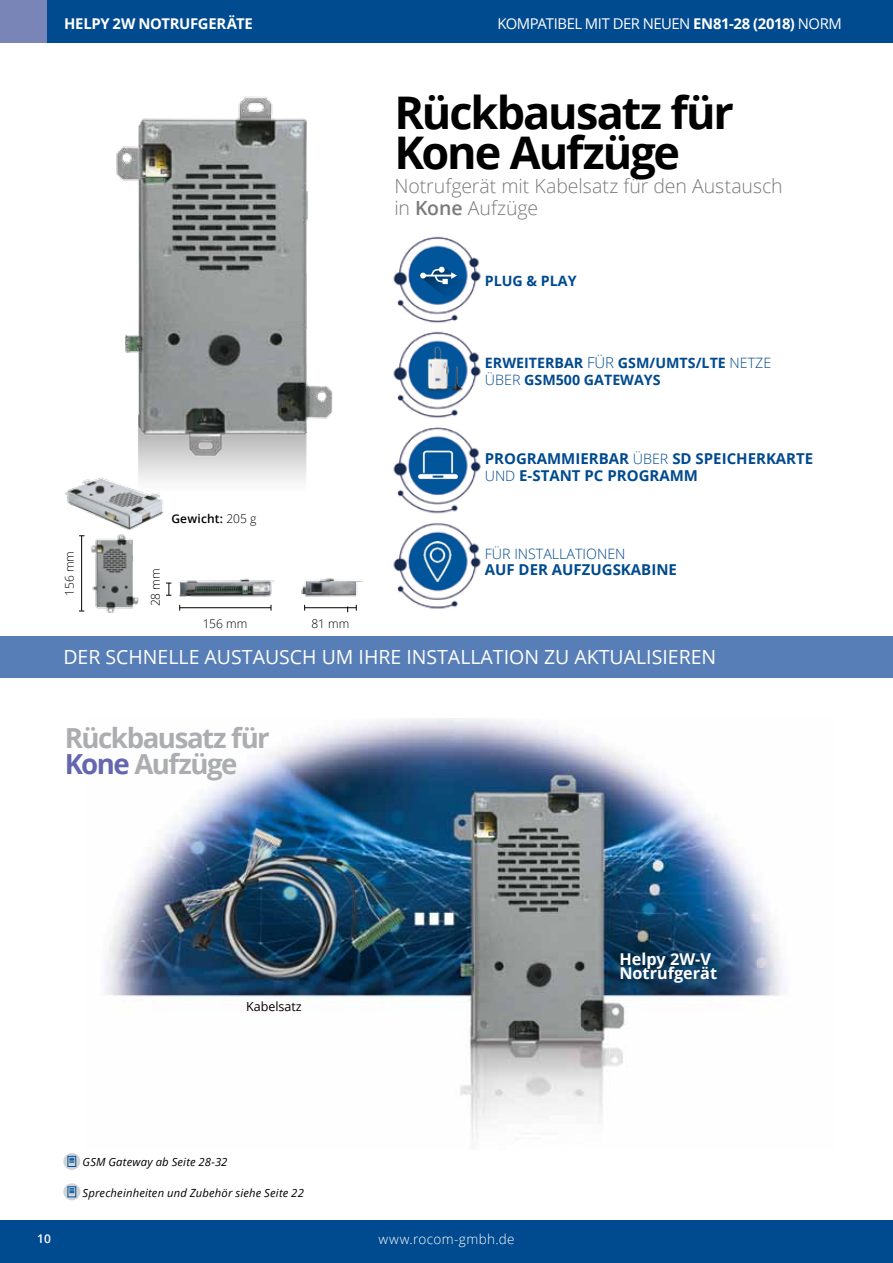
<style>
.page{position:relative;width:893px;height:1263px;background:#fff}
.page>*{position:absolute;margin:0;border:0;box-sizing:border-box;transform-origin:0 0}
.t1{font:700 45px/40.5px "Open Sans";letter-spacing:-.045em;color:#000}
.t2{font:700 27.6px/25.8px "Open Sans";letter-spacing:-.055em;color:#abadb0}
.t3{font:19.5px "Open Sans";color:#fff}
.t4{font:300 19.5px/22.5px "Open Sans";letter-spacing:-.005em;color:#7b7a79}
.t5{font:700 16.2px/13.8px "Open Sans";color:#fff}
.t6{font:700 15px/16.5px "Open Sans";color:#004a8f}
.t7{font:14.85px "Open Sans";letter-spacing:-.03em;color:#fff}
.t8{font:700 14.85px "Open Sans";letter-spacing:-.02em;color:#fff}
.t9{font:700 14.25px/16.5px "Open Sans";color:#004a8f}
.t10{font:300 14.25px "Open Sans";color:#004a8f}
.t11{font:300 13.5px "Open Sans";letter-spacing:.025em;color:#fff}
.t12{font:12.45px "Open Sans";color:#000}
.t13{font:300 12px "Open Sans";letter-spacing:.015em;color:#000}
.t14{font:600 12px "Open Sans";letter-spacing:.015em;color:#000}
.t15{font:600 12px "Open Sans";color:#fff}
.t16{font:italic 11.25px "Open Sans";letter-spacing:.015em;color:#000}
.s1{font-weight:300}
.s2{font-weight:700}
.s3{font-weight:600}
.s4{font-weight:300;font-size:15px}
.s5{font-weight:300;font-size:14.25px}
.s6{color:#6467af}
</style>
<div class="page">
<img style="left:393px;top:236px;width:88px;height:373px">
<img style="left:421px;top:346px;width:43px;height:47px">
<img style="left:414px;top:439px;width:49px;height:49px">
<img style="left:417px;top:541px;width:41px;height:41px">
<img style="left:105px;top:719px;width:680px;height:422px">
<img style="left:116px;top:96px;width:217px;height:385px">
<div style="left:0;top:636px;width:893px;height:41px;background:#577eb6"></div>
<div style="left:0;top:1220px;width:893px;height:43px;background:#004a8f"></div>
<div style="left:0;top:0;width:893px;height:43px;background:#004a8f"></div>
<div style="left:0;top:0;width:47px;height:43px;background:#7984b7"></div>
<svg style="left:64px;top:1184px;width:16px;height:16px"></svg>
<div style="left:63px;top:1183px;width:17px;height:17px;border:1px solid #d1d3d4;border-radius:50%"></div>
<div style="left:68px;top:1186px;width:8px;height:11px;border:1px solid #00529c"></div>
<svg style="left:69px;top:1188px;width:5px;height:5px"></svg>
<svg style="left:64px;top:1153px;width:16px;height:16px"></svg>
<div style="left:63px;top:1153px;width:17px;height:17px;border:1px solid #d1d3d4;border-radius:50%"></div>
<div style="left:68px;top:1156px;width:8px;height:11px;border:1px solid #00529c"></div>
<svg style="left:69px;top:1158px;width:5px;height:5px"></svg>
<div style="left:411px;top:248px;width:55px;height:55px;background:#00559b;border-radius:50%"></div>
<svg style="left:420px;top:267px;width:48px;height:32px"></svg>
<hr style="left:81px;top:536px;width:1px;height:75px;background:#000">
<hr style="left:180px;top:607px;width:91px;height:1px;background:#000">
<hr style="left:305px;top:607px;width:51px;height:1px;background:#000">
<img style="left:91px;top:535px;width:48px;height:78px">
<img style="left:301px;top:578px;width:62px;height:19px">
<img style="left:166px;top:578px;width:109px;height:19px">
<img style="left:65px;top:472px;width:105px;height:63px">
<p class="t8" style="left:64px;top:13px;width:190px">HELPY 2W NOTRUFGERÄTE</p>
<p class="t13" style="left:61px;top:596px;width:46px;rotate:-90deg">156 mm</p>
<p class="t14" style="left:171px;top:510px;width:87px">Gewicht: <span class="s1">205 g</span></p>
<p class="t13" style="left:147px;top:606px;width:40px;rotate:-90deg">28 mm</p>
<p class="t13" style="left:203px;top:616px;width:46px">156 mm</p>
<p class="t13" style="left:311px;top:616px;width:40px">81 mm</p>
<p class="t7" style="left:497px;top:13px;width:346px">KOMPATIBEL MIT DER NEUEN <span class="s2">EN81-28 (2018)</span> NORM</p>
<h1 class="t1" style="left:394px;top:91px;width:341px">Rückbausatz für<br>Kone Aufzüge</h1>
<h3 class="t4" style="left:394px;top:174px;width:390px">Notrufgerät mit Kabelsatz für den Austausch in <span class="s3">Kone</span> Aufzüge</h3>
<p class="t9" style="left:485px;top:272px;width:10px">plug</p>
<p class="t9" style="left:527px;top:272px;width:25px">&amp; play</p>
<p class="t9" style="left:485px;top:355px;width:288px">ERWEITERBAR <span class="s4">FÜR</span> GSM/UMTS/LTE <span class="s1">NETZE<br>ÜBER</span> GSM500 GATEWAYS</p>
<p class="t6" style="left:485px;top:450px;width:330px">PROGRAMMIERBAR <span class="s5">ÜBER</span> SD SPEICHERKARTE<br><span class="s5">UND</span> E-STANT PC PROGRAMM</p>
<p class="t10" style="left:485px;top:544px;width:142px">FÜR INSTALLATIONEN</p>
<p class="t6" style="left:485px;top:561px;width:194px">AUF DER AUFZUGSKABINE</p>
<h3 class="t3" style="left:63px;top:644px;width:654px">DER SCHNELLE AUSTAUSCH UM IHRE INSTALLATION ZU AKTUALISIEREN</h3>
<h2 class="t2" style="left:65px;top:724px;width:206px">Rückbausatz für<br><span class="s6">Kone</span> Aufzüge</h2>
<p class="t12" style="left:246px;top:997px;width:57px">Kabelsatz</p>
<p class="t15" style="left:37px;top:1231px;width:15px">10</p>
<p class="t16" style="left:83px;top:1154px;width:146px">GSM Gateway ab Seite 28-32</p>
<p class="t16" style="left:83px;top:1185px;width:223px">Sprecheinheiten und Zubehör siehe Seite 22</p>
<p class="t11" style="left:378px;top:1229px;width:138px">www.rocom-gmbh.de</p>
<p class="t5" style="left:619px;top:952px;width:99px">Helpy 2W-V<br>Notrufgerät</p>
</div>
